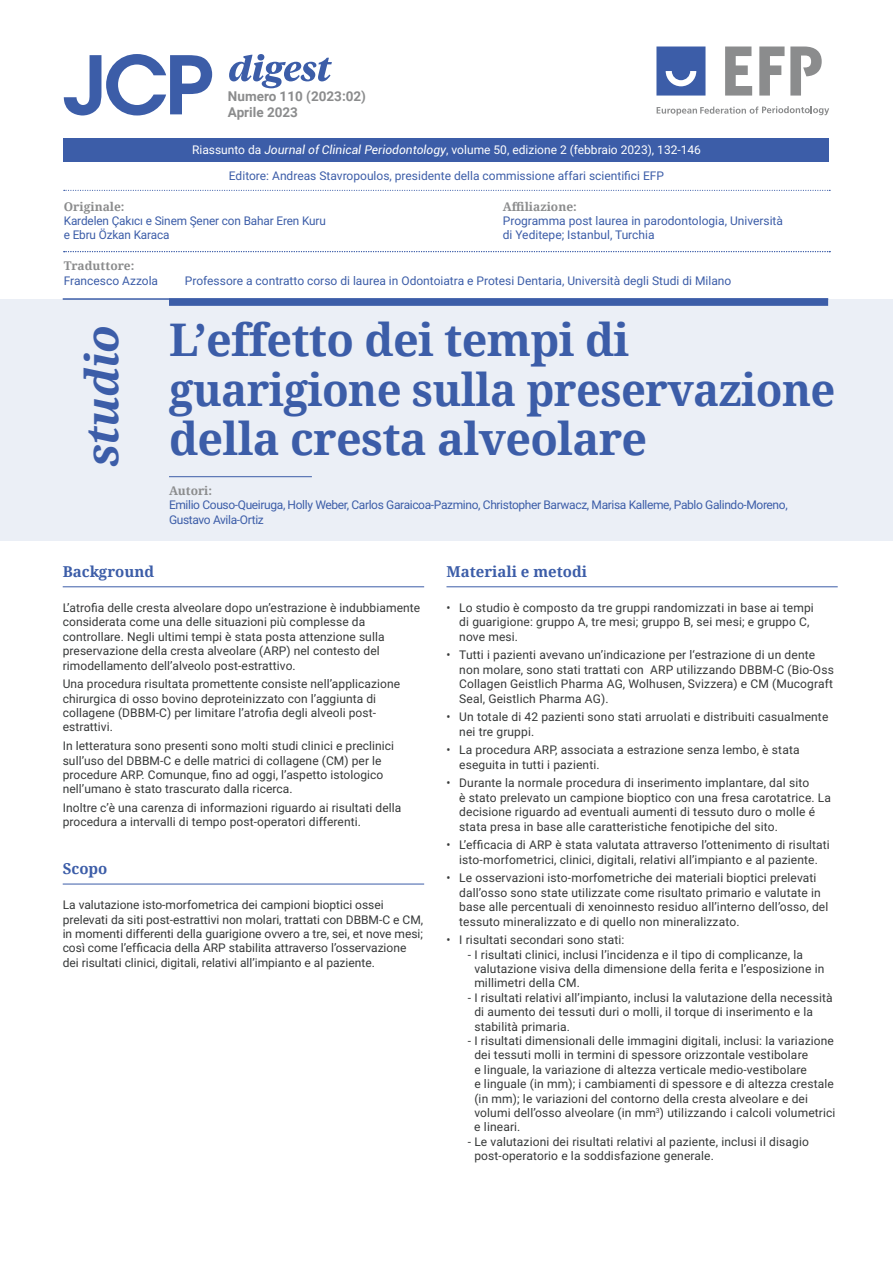
<style>
.page{position:relative;width:893px;height:1263px;background:#fff}
.page>*{position:absolute;margin:0;border:0;box-sizing:border-box;transform-origin:0 0}
.t1{font:700 45px/49.5px "Noto Serif";letter-spacing:-.015em;color:#3c5da8}
.t2{font:italic 700 45px "Noto Serif";letter-spacing:-.02em;color:#3c5da8}
.t3{font:700 15px "Noto Serif";color:#3c5da8}
.t4{font:700 13.5px/16.2px "Roboto";color:#8b8c8d}
.t5{font:12px/14.4px "Roboto";letter-spacing:.01em;color:#363838}
.t6{font:12px/14.4px "Roboto";color:#3c5da8}
.t7{font:12px/14.4px "Roboto";letter-spacing:-.03em;color:#3c5da8}
.t8{font:12px "Roboto";color:#fff}
.t9{font:700 12px "Noto Serif";color:#8b8c8d}
.s1{font-style:italic}
</style>
<div class="page">
<div style="left:64px;top:139px;width:765px;height:23px;background:#3c5da8"></div>
<svg style="left:64px;top:54px;width:148px;height:61px"></svg>
<svg style="left:229px;top:54px;width:103px;height:34px"></svg>
<div style="left:0;top:299px;width:893px;height:242px;background:#ebeff6"></div>
<hr style="left:63px;top:298px;width:765px;height:2px;background:#3c5da8">
<div style="left:169px;top:298px;width:659px;height:8px;background:#3c5da8"></div>
<hr style="left:169px;top:476px;width:143px;height:1px;background:#3c5da8">
<hr style="left:63px;top:586px;width:361px;height:1px;background:#3c5da8">
<hr style="left:63px;top:884px;width:361px;height:1px;background:#3c5da8">
<hr style="left:446px;top:586px;width:392px;height:1px;background:#3c5da8">
<svg style="left:64px;top:190px;width:766px;height:1px"></svg>
<svg style="left:656px;top:47px;width:49px;height:49px;background:#5270b2"></svg>
<svg style="left:657px;top:106px;width:172px;height:9px"></svg>
<svg style="left:725px;top:47px;width:27px;height:49px"></svg>
<svg style="left:759px;top:47px;width:25px;height:49px"></svg>
<svg style="left:790px;top:47px;width:32px;height:49px"></svg>
<svg style="left:64px;top:251px;width:766px;height:1px"></svg>
<p class="t4" style="left:228px;top:87px;width:140px">Numero 110 (2023:02)<br>Aprile 2023</p>
<p class="t8" style="left:192px;top:141px;width:510px">Riassunto da <span class="s1">Journal of Clinical Periodontology</span>, volume 50, edizione 2 (febbraio 2023), 132-146</p>
<p class="t6" style="left:229px;top:168px;width:437px">Editore: Andreas Stavropoulos, presidente della commissione affari scientifici EFP</p>
<p class="t9" style="left:64px;top:198px;width:62px">Originale:</p>
<p class="t6" style="left:64px;top:213px;width:264px">Kardelen Çakıcı e Sinem Şener con Bahar Eren Kuru e Ebru Özkan Karaca</p>
<p class="t9" style="left:503px;top:198px;width:75px">Affiliazione:</p>
<p class="t6" style="left:503px;top:213px;width:282px">Programma post laurea in parodontologia, Università di Yeditepe; Istanbul, Turchia</p>
<p class="t9" style="left:64px;top:257px;width:72px">Traduttore:</p>
<p class="t6" style="left:64px;top:273px;width:96px">Francesco Azzola</p>
<p class="t6" style="left:185px;top:273px;width:548px">Professore a contratto corso di laurea in Odontoiatra e Protesi Dentaria, Università degli Studi di Milano</p>
<h1 class="t2" style="left:71px;top:467px;width:143px;rotate:-90deg">studio</h1>
<h1 class="t1" style="left:169px;top:314px;width:668px">L’effetto dei tempi di guarigione sulla preservazione della cresta alveolare</h1>
<p class="t9" style="left:169px;top:482px;width:45px">Autori:</p>
<p class="t7" style="left:169px;top:498px;width:620px">Emilio Couso-Queiruga, Holly Weber, Carlos Garaicoa-Pazmino, Christopher Barwacz, Marisa Kalleme, Pablo Galindo-Moreno,<br>Gustavo Avila-Ortiz</p>
<p class="t3" style="left:63px;top:561px;width:93px">Background</p>
<p class="t5" style="left:63px;top:600px;width:359px">L’atrofia delle cresta alveolare dopo un’estrazione è indubbiamente considerata come una delle situazioni più complesse da controllare. Negli ultimi tempi è stata posta attenzione sulla preservazione della cresta alveolare (ARP) nel contesto del rimodellamento dell’alveolo post-estrattivo.</p>
<p class="t5" style="left:63px;top:676px;width:339px">Una procedura risultata promettente consiste nell’applicazione chirurgica di osso bovino deproteinizzato con l’aggiunta di collagene (DBBM-C) per limitare l’atrofia degli alveoli post&shy;estrattivi.</p>
<p class="t5" style="left:63px;top:738px;width:333px">In letteratura sono presenti sono molti studi clinici e preclinici sull’uso del DBBM-C e delle matrici di collagene (CM) per le procedure ARP. Comunque, fino ad oggi, l’aspetto istologico nell’umano è stato trascurato dalla ricerca.</p>
<p class="t5" style="left:63px;top:800px;width:340px">Inoltre c’è una carenza di informazioni riguardo ai risultati della procedura a intervalli di tempo post-operatori differenti.</p>
<p class="t3" style="left:63px;top:858px;width:46px">Scopo</p>
<p class="t5" style="left:63px;top:897px;width:362px">La valutazione isto-morfometrica dei campioni bioptici ossei prelevati da siti post-estrattivi non molari, trattati con DBBM-C e CM, in momenti differenti della guarigione ovvero a tre, sei, et nove mesi; così come l’efficacia della ARP stabilita attraverso l’osservazione dei risultati clinici, digitali, relativi all’impianto e al paziente.</p>
<p class="t3" style="left:446px;top:561px;width:142px">Materiali e metodi</p>
<p class="t5" style="left:459px;top:600px;width:356px;text-indent:-13px">• Lo studio è composto da tre gruppi randomizzati in base ai tempi di guarigione: gruppo A, tre mesi; gruppo B, sei mesi; e gruppo C, nove mesi.</p>
<p class="t5" style="left:459px;top:647px;width:376px;text-indent:-13px">• Tutti i pazienti avevano un’indicazione per l‘estrazione di un dente non molare, sono stati trattati con ARP utilizzando DBBM-C (Bio-Oss Collagen Geistlich Pharma AG, Wolhusen, Svizzera) e CM (Mucograft Seal, Geistlich Pharma AG).</p>
<p class="t5" style="left:459px;top:709px;width:371px;text-indent:-13px">• Un totale di 42 pazienti sono stati arruolati e distribuiti casualmente nei tre gruppi.</p>
<p class="t5" style="left:459px;top:742px;width:342px;text-indent:-13px">• La procedura ARP, associata a estrazione senza lembo, è stata eseguita in tutti i pazienti.</p>
<p class="t5" style="left:459px;top:775px;width:373px;text-indent:-13px">• Durante la normale procedura di inserimento implantare, dal sito<br>è stato prelevato un campione bioptico con una fresa carotatrice. La decisione riguardo ad eventuali aumenti di tessuto duro o molle é stata presa in base alle caratteristiche fenotipiche del sito.</p>
<p class="t5" style="left:446px;top:837px;width:385px;text-align:center">• L’efficacia di ARP è stata valutata attraverso l’ottenimento di risultati isto-morfometrici, clinici, digitali, relativi all’impianto e al paziente.</p>
<p class="t5" style="left:459px;top:870px;width:371px;text-indent:-13px">• Le osservazioni isto-morfometriche dei materiali bioptici prelevati dall’osso sono state utilizzate come risultato primario e valutate in base alle percentuali di xenoinnesto residuo all’interno dell’osso, del tessuto mineralizzato e di quello non mineralizzato.</p>
<p class="t5" style="left:446px;top:932px;width:179px">• I risultati secondari sono stati:</p>
<p class="t5" style="left:474px;top:947px;width:351px;text-indent:-7px">- I risultati clinici, inclusi l’incidenza e il tipo di complicanze, la valutazione visiva della dimensione della ferita e l’esposizione in millimetri della CM.</p>
<p class="t5" style="left:474px;top:990px;width:360px;text-indent:-7px">- I risultati relativi all’impianto, inclusi la valutazione della necessità di aumento dei tessuti duri o molli, il torque di inserimento e la stabilità primaria.</p>
<p class="t5" style="left:474px;top:1033px;width:363px;text-indent:-7px">- I risultati dimensionali delle immagini digitali, inclusi: la variazione dei tessuti molli in termini di spessore orizzontale vestibolare<br>e linguale, la variazione di altezza verticale medio-vestibolare<br>e linguale (in mm); i cambiamenti di spessore e di altezza crestale (in mm); le variazioni del contorno della cresta alveolare e dei volumi dell’osso alveolare (in mm<sup>3</sup>) utilizzando i calcoli volumetrici e lineari.</p>
<p class="t5" style="left:474px;top:1134px;width:336px;text-indent:-7px">- Le valutazioni dei risultati relativi al paziente, inclusi il disagio post-operatorio e la soddisfazione generale.</p>
</div>
